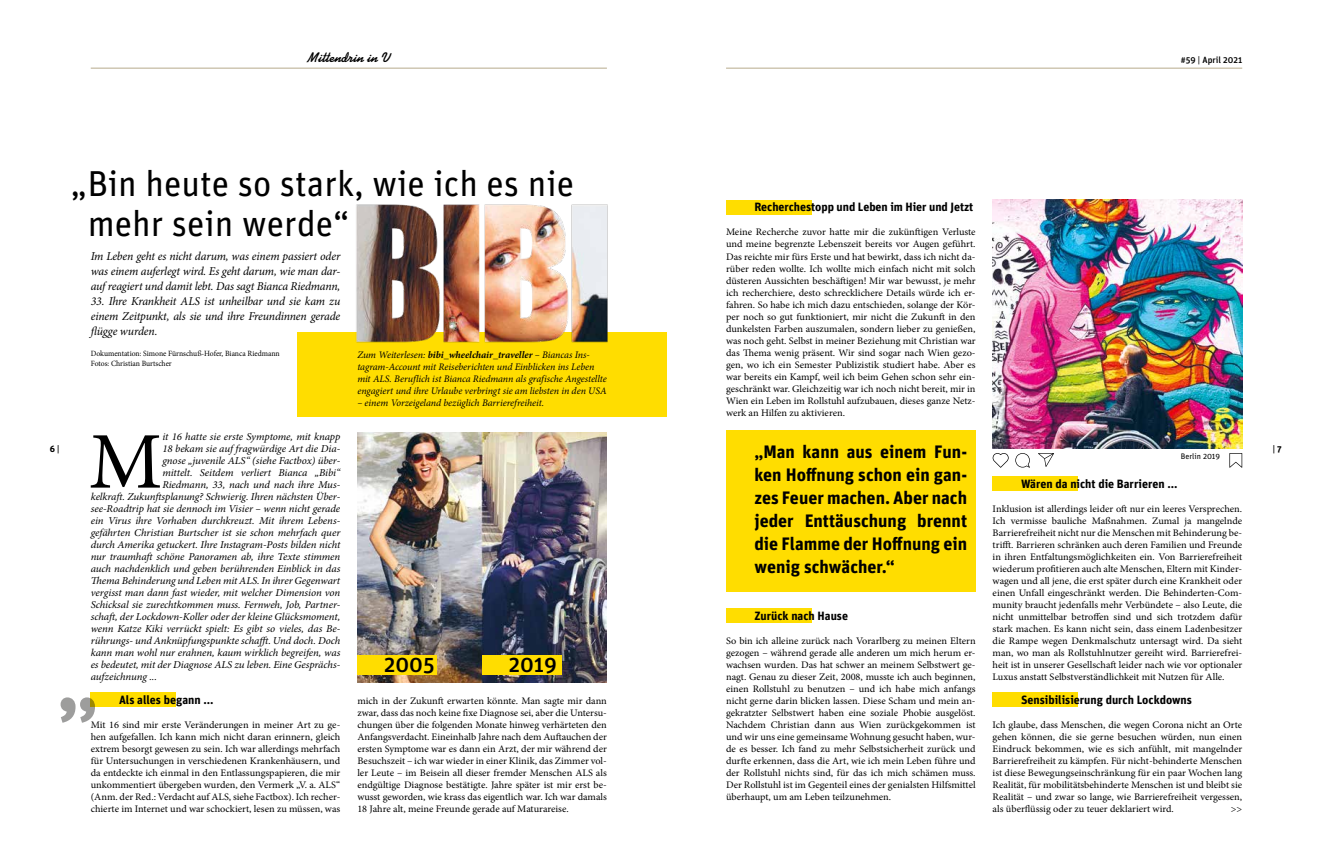
<style>
.page{position:relative;width:1333px;height:865px;background:#fff}
.page>*{position:absolute;margin:0;border:0;box-sizing:border-box;transform-origin:0 0}
.t1{font:700 85px "Unit Pro";color:#9d9d9c}
.t2{font:80.3px "Minion Pro";color:#000}
.t3{font:36px/40px "Unit Pro";color:#000}
.t4{font:500 22px "Unit Pro";color:#000}
.t5{font:700 18px/23px "Unit Pro";color:#000;text-align:justify}
.t6{font:700 14px "Kaufmann";color:#000}
.t7{font:italic 12px/15px "Minion Pro";letter-spacing:-.015em;color:#000;text-align:justify}
.t8{font:700 12px "Unit Pro";color:#000}
.t9{font:italic 10.5px "Minion Pro";letter-spacing:-.005em;color:#000}
.t10{font:10px/12px "Minion Pro";color:#000;text-align:justify}
.t11{font:italic 10px/12px "Minion Pro";letter-spacing:-.005em;color:#000}
.t12{font:500 9px "Unit Pro";color:#000}
.t13{font:700 9px "Unit Pro";color:#000}
.t14{font:8px/10px "Minion Pro";letter-spacing:-.005em;color:#000;scale:.96 1}
.t15{font:8px "Unit Pro";color:#000}
.s1{font-weight:700}
</style>
<div class="page">
<hr style="left:91px;top:68px;width:516px;height:1px;background:#b7ab8d">
<hr style="left:726px;top:68px;width:516px;height:1px;background:#b7ab8d">
<div style="left:297px;top:332px;width:369px;height:84px;background:#fd0"></div>
<img style="left:357px;top:432px;width:250px;height:250px">
<div style="left:357px;top:655px;width:80px;height:19px;background:#fd0"></div>
<div style="left:482px;top:655px;width:80px;height:19px;background:#fd0"></div>
<div style="left:91px;top:692px;width:85px;height:14px;background:#fd0"></div>
<img style="left:356px;top:204px;width:252px;height:139px">
<div style="left:726px;top:200px;width:85px;height:14px;background:#fd0"></div>
<img style="left:992px;top:200px;width:250px;height:248px">
<div style="left:726px;top:430px;width:249px;height:162px;background:#fd0"></div>
<div style="left:726px;top:608px;width:85px;height:14px;background:#fd0"></div>
<div style="left:992px;top:476px;width:85px;height:14px;background:#fd0"></div>
<svg style="left:992px;top:453px;width:16px;height:15px"></svg>
<svg style="left:1015px;top:453px;width:14px;height:15px"></svg>
<svg style="left:1038px;top:453px;width:15px;height:14px"></svg>
<svg style="left:1229px;top:453px;width:13px;height:15px"></svg>
<div style="left:992px;top:692px;width:85px;height:14px;background:#fd0"></div>
<h3 class="t6" style="left:307px;top:49px;width:85px">Mittendrin in V</h3>
<h3 class="t3" style="left:88px;top:162px;width:488px;text-indent:-17px">„Bin heute so stark, wie ich es nie mehr sein werde“</h3>
<p class="t7" style="left:91px;top:249px;width:251px">Im Leben geht es nicht darum, was einem passiert oder was einem auferlegt wird. Es geht darum, wie man dar&shy;auf reagiert und damit lebt. Das sagt Bianca Riedmann,</p>
<p class="t7" style="left:91px;top:294px;width:251px">33. Ihre Krankheit ALS ist unheilbar und sie kam zu einem Zeitpunkt, als sie und ihre Freundinnen gerade flügge wurden.</p>
<p class="t14" style="left:91px;top:349px;width:198px">Dokumentation: Simone Fürnschuß-Hofer, Bianca Riedmann<br>Fotos: Christian Burtscher</p>
<p class="t11" style="left:357px;top:348px;width:251px">Zum Weiterlesen: <span class="s1">bibi_wheelchair_traveller</span> – Biancas Ins&shy;tagram-Account mit Reiseberichten und Einblicken ins Leben mit ALS. Beruflich ist Bianca Riedmann als grafische Angestellte engagiert und ihre Urlaube verbringt sie am liebsten in den USA</p>
<p class="t11" style="left:357px;top:396px;width:188px">– einem Vorzeigeland bezüglich Barrierefreiheit.</p>
<p class="t8" style="left:754px;top:198px;width:220px">Recherchestopp und Leben im Hier und Jetzt</p>
<p class="t10" style="left:726px;top:226px;width:251px">Meine Recherche zuvor hatte mir die zukünftigen Verluste und meine begrenzte Lebenszeit bereits vor Augen geführt.<br>Das reichte mir fürs Erste und hat bewirkt, dass ich nicht da&shy;rüber reden wollte. Ich wollte mich einfach nicht mit solch düsteren Aussichten beschäftigen! Mir war bewusst, je mehr ich recherchiere, desto schrecklichere Details würde ich er&shy;fahren. So habe ich mich dazu entschieden, solange der Kör&shy;per noch so gut funktioniert, mir nicht die Zukunft in den dunkelsten Farben auszumalen, sondern lieber zu genießen, was noch geht. Selbst in meiner Beziehung mit Christian war das Thema wenig präsent. Wir sind sogar nach Wien gezo&shy;gen, wo ich ein Semester Publizistik studiert habe. Aber es war bereits ein Kampf, weil ich beim Gehen schon sehr ein&shy;geschränkt war. Gleichzeitig war ich noch nicht bereit, mir in Wien ein Leben im Rollstuhl aufzubauen, dieses ganze Netz&shy;werk an Hilfen zu aktivieren.</p>
<p class="t12" style="left:1180px;top:53px;width:63px">#59 | April 2021</p>
<h2 class="t2" style="left:89px;top:408px;width:75px">M</h2>
<p class="t9" style="left:162px;top:429px;width:179px">it 16 hatte sie erste Symptome, mit knapp</p>
<p class="t9" style="left:162px;top:441px;width:179px">18 bekam sie auf fragwürdige Art die Dia-</p>
<p class="t9" style="left:162px;top:453px;width:179px">gnose „juvenile ALS“ (siehe Factbox) über-</p>
<p class="t9" style="left:162px;top:465px;width:179px">mittelt. Seitdem verliert Bianca „Bibi“</p>
<p class="t9" style="left:162px;top:477px;width:179px">Riedmann, 33, nach und nach ihre Mus-</p>
<p class="t9" style="left:91px;top:489px;width:251px">kelkraft. Zukunftsplanung? Schwierig. Ihren nächsten Über-</p>
<p class="t9" style="left:91px;top:501px;width:251px">see-Roadtrip hat sie dennoch im Visier – wenn nicht gerade</p>
<p class="t9" style="left:91px;top:513px;width:251px">ein Virus ihre Vorhaben durchkreuzt. Mit ihrem Lebens-</p>
<p class="t9" style="left:91px;top:525px;width:251px">gefährten Christian Burtscher ist sie schon mehrfach quer</p>
<p class="t9" style="left:91px;top:537px;width:251px">durch Amerika getuckert. Ihre Instagram-Posts bilden nicht</p>
<p class="t9" style="left:91px;top:549px;width:251px">nur traumhaft schöne Panoramen ab, ihre Texte stimmen</p>
<p class="t9" style="left:91px;top:561px;width:251px">auch nachdenklich und geben berührenden Einblick in das</p>
<p class="t9" style="left:91px;top:573px;width:251px">Thema Behinderung und Leben mit ALS. In ihrer Gegenwart</p>
<p class="t9" style="left:91px;top:585px;width:251px">vergisst man dann fast wieder, mit welcher Dimension von</p>
<p class="t9" style="left:91px;top:597px;width:251px">Schicksal sie zurechtkommen muss. Fernweh, Job, Partner-</p>
<p class="t9" style="left:91px;top:609px;width:251px">schaft, der Lockdown-Koller oder der kleine Glücksmoment,</p>
<p class="t9" style="left:91px;top:621px;width:251px">wenn Katze Kiki verrückt spielt: Es gibt so vieles, das Be-</p>
<p class="t9" style="left:91px;top:633px;width:251px">rührungs- und Anknüpfungspunkte schafft. Und doch. Doch</p>
<p class="t9" style="left:91px;top:645px;width:251px">kann man wohl nur erahnen, kaum wirklich begreifen, was</p>
<p class="t9" style="left:91px;top:657px;width:251px">es bedeutet, mit der Diagnose ALS zu leben. Eine Gesprächs-</p>
<p class="t9" style="left:91px;top:669px;width:68px">aufzeichnung ...</p>
<p class="t8" style="left:119px;top:690px;width:96px">Als alles begann ...</p>
<p class="t10" style="left:91px;top:718px;width:251px">Mit 16 sind mir erste Veränderungen in meiner Art zu ge&shy;hen aufgefallen. Ich kann mich nicht daran erinnern, gleich extrem besorgt gewesen zu sein. Ich war allerdings mehrfach für Untersuchungen in verschiedenen Krankenhäusern, und da entdeckte ich einmal in den Entlassungspapieren, die mir unkommentiert übergeben wurden, den Vermerk „V. a. ALS“ (Anm. der Red.: Verdacht auf ALS, siehe Factbox). Ich recher&shy;chierte im Internet und war schockiert, lesen zu müssen, was</p>
<p class="t13" style="left:50px;top:442px;width:11px">6 |</p>
<p class="t13" style="left:1272px;top:442px;width:10px">| 7</p>
<h3 class="t5" style="left:754px;top:439px;width:214px">„Man kann aus einem Fun&shy;ken Hoffnung schon ein gan&shy;zes Feuer machen. Aber nach jeder Enttäuschung brennt die Flamme der Hoffnung ein wenig schwächer.“</h3>
<p class="t15" style="left:1180px;top:451px;width:41px">Berlin 2019</p>
<p class="t8" style="left:1020px;top:474px;width:158px">Wären da nicht die Barrieren ...</p>
<p class="t10" style="left:992px;top:502px;width:251px">Inklusion ist allerdings leider oft nur ein leeres Versprechen.<br>Ich vermisse bauliche Maßnahmen. Zumal ja mangelnde Barrierefreiheit nicht nur die Menschen mit Behinderung be&shy;trifft. Barrieren schränken auch deren Familien und Freunde in ihren Entfaltungsmöglichkeiten ein. Von Barrierefreiheit wiederum profitieren auch alte Menschen, Eltern mit Kinder&shy;wagen und all jene, die erst später durch eine Krankheit oder einen Unfall eingeschränkt werden. Die Behinderten-Com&shy;munity braucht jedenfalls mehr Verbündete – also Leute, die nicht unmittelbar betroffen sind und sich trotzdem dafür stark machen. Es kann nicht sein, dass einem Ladenbesitzer die Rampe wegen Denkmalschutz untersagt wird. Da sieht man, wo man als Rollstuhlnutzer gereiht wird. Barrierefrei&shy;heit ist in unserer Gesellschaft leider nach wie vor optionaler Luxus anstatt Selbstverständlichkeit mit Nutzen für Alle.</p>
<p class="t8" style="left:1020px;top:690px;width:172px">Sensibilisierung durch Lockdowns</p>
<p class="t10" style="left:992px;top:718px;width:251px">Ich glaube, dass Menschen, die wegen Corona nicht an Orte gehen können, die sie gerne besuchen würden, nun einen Eindruck bekommen, wie es sich anfühlt, mit mangelnder Barrierefreiheit zu kämpfen. Für nicht-behinderte Menschen ist diese Bewegungseinschränkung für ein paar Wochen lang Realität, für mobilitätsbehinderte Menschen ist und bleibt sie Realität – und zwar so lange, wie Barrierefreiheit vergessen, als überflüssig oder zu teuer deklariert wird.</p>
<p class="t8" style="left:754px;top:606px;width:95px">Zurück nach Hause</p>
<p class="t10" style="left:726px;top:634px;width:251px">So bin ich alleine zurück nach Vorarlberg zu meinen Eltern gezogen – während gerade alle anderen um mich herum er&shy;wachsen wurden. Das hat schwer an meinem Selbstwert ge&shy;nagt. Genau zu dieser Zeit, 2008, musste ich auch beginnen, einen Rollstuhl zu benutzen – und ich habe mich anfangs nicht gerne darin blicken lassen. Diese Scham und mein an&shy;gekratzter Selbstwert haben eine soziale Phobie ausgelöst.<br>Nachdem Christian dann aus Wien zurückgekommen ist und wir uns eine gemeinsame Wohnung gesucht haben, wur&shy;de es besser. Ich fand zu mehr Selbstsicherheit zurück und durfte erkennen, dass die Art, wie ich mein Leben führe und der Rollstuhl nichts sind, für das ich mich schämen muss.<br>Der Rollstuhl ist im Gegenteil eines der genialsten Hilfsmittel überhaupt, um am Leben teilzunehmen.</p>
<h3 class="t4" style="left:384px;top:649px;width:52px">2005</h3>
<h3 class="t4" style="left:509px;top:649px;width:49px">2019</h3>
<p class="t10" style="left:357px;top:694px;width:251px">mich in der Zukunft erwarten könnte. Man sagte mir dann zwar, dass das noch keine fixe Diagnose sei, aber die Untersu&shy;chungen über die folgenden Monate hinweg verhärteten den Anfangsverdacht. Eineinhalb Jahre nach dem Auftauchen der ersten Symptome war es dann ein Arzt, der mir während der Besuchszeit – ich war wieder in einer Klinik, das Zimmer vol&shy;ler Leute – im Beisein all dieser fremder Menschen ALS als endgültige Diagnose bestätigte. Jahre später ist mir erst be&shy;wusst geworden, wie krass das eigentlich war. Ich war damals 18 Jahre alt, meine Freunde gerade auf Maturareise.</p>
<h1 class="t1" style="left:56px;top:619px;width:44px">„</h1>
<p class="t10" style="left:1230px;top:802px;width:13px">&gt;&gt;</p>
</div>
